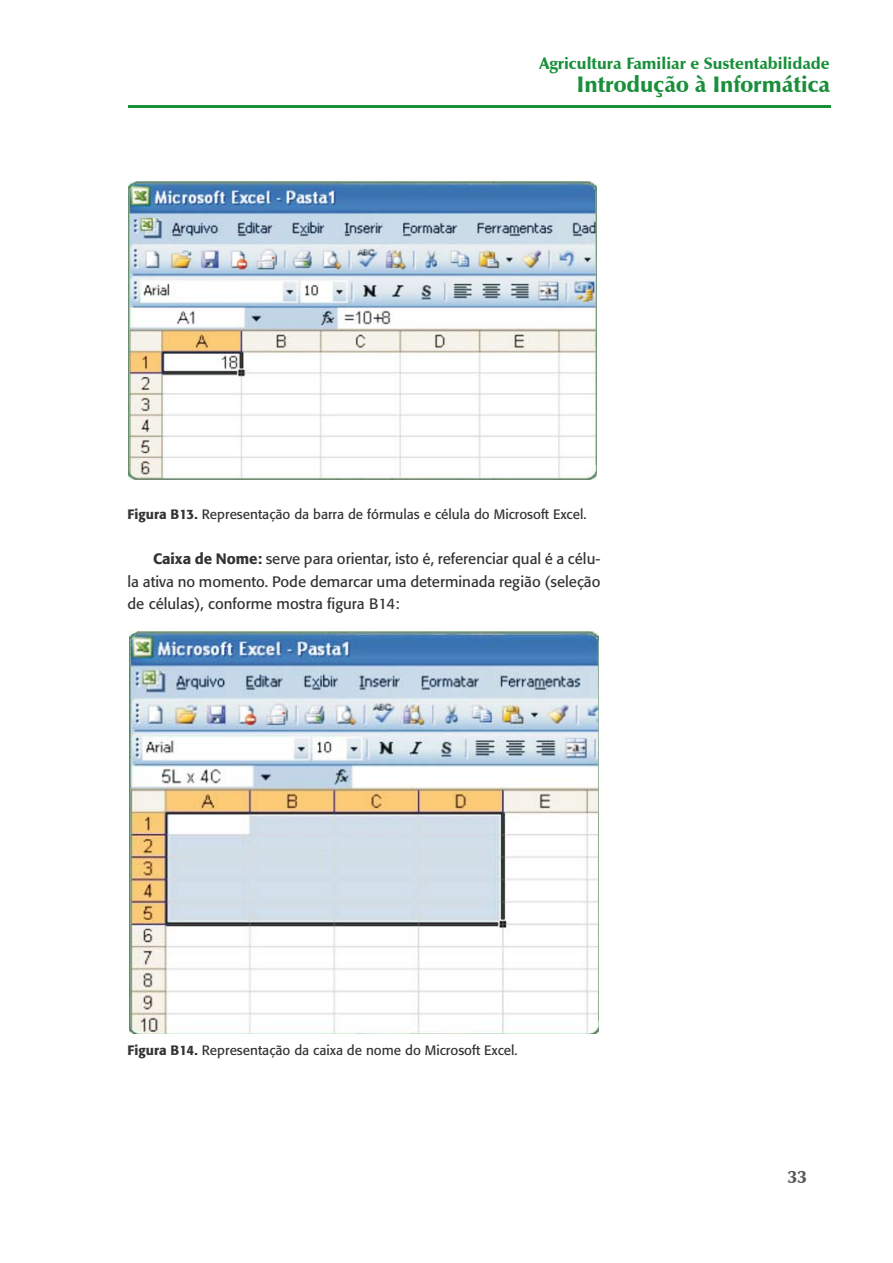
<style>
.page{position:relative;width:893px;height:1263px;background:#fff}
.page>*{position:absolute;margin:0;border:0;box-sizing:border-box;transform-origin:0 0}
.t1{font:900 22.5px "Zapf Humanist 601 BT";color:#1a8f3b}
.t2{font:900 18px "Zapf Humanist 601 BT";color:#58585a}
.t3{font:900 16.5px "Zapf Humanist 601 BT";color:#1a8f3b}
.t4{font:15px/22.5px "Formata";color:#333;text-align:justify}
.t5{font:13.5px "Formata";color:#333}
.s1{font-weight:500}
</style>
<div class="page">
<hr style="left:128px;top:105px;width:703px;height:3px;background:#1a8f3b">
<img style="left:129px;top:182px;width:467px;height:298px">
<img style="left:130px;top:632px;width:468px;height:402px">
<p class="t3" style="left:539px;top:53px;width:292px">Agricultura Familiar e Sustentabilidade</p>
<h1 class="t1" style="left:577px;top:70px;width:255px">Introdução à Informática</h1>
<p class="t5" style="left:128px;top:506px;width:460px"><span class="s1">Figura B13.</span> Representação da barra de fórmulas e célula do Microsoft Excel.</p>
<p class="t4" style="left:128px;top:548px;width:474px;text-indent:26px"><span class="s1">Caixa de Nome:</span> serve para orientar, isto é, referenciar qual é a célu&shy;la ativa no momento. Pode demarcar uma determinada região (seleção de células), conforme mostra figura B14:</p>
<p class="t5" style="left:128px;top:1042px;width:392px"><span class="s1">Figura B14.</span> Representação da caixa de nome do Microsoft Excel.</p>
<p class="t2" style="left:787px;top:1165px;width:21px">33</p>
</div>
